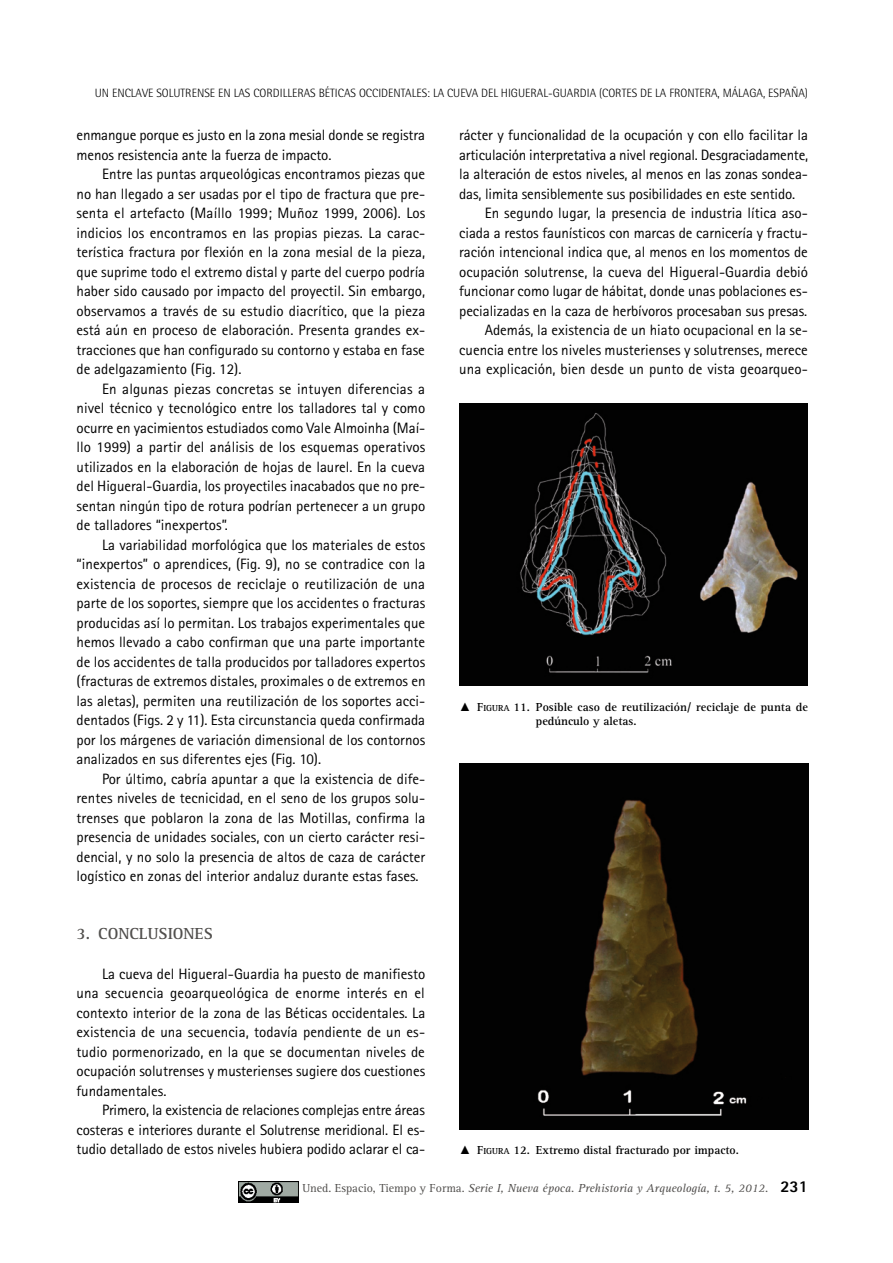
<style>
.page{position:relative;width:893px;height:1263px;background:#fff}
.page>*{position:absolute;margin:0;border:0;box-sizing:border-box;transform-origin:0 0}
._01_LADILLO{font:700 16.5px "Rotis Serif Std";color:#514f4d}
.PARRAFO{font:15px/19.5px "Rotis Sans Serif Std";letter-spacing:-.005em;color:#000;text-align:justify}
.PIE_FOTO{font:700 12px/14.2px "Rotis Serif Std";color:#000}
.t1{font:300 12px "Rotis Semi Sans Std";color:#000}
.t2{font:italic 12px "Rotis Serif Std";color:#514f4d}
.s1{font-family:"Times New Roman";font-weight:400}
.s2{font-style:inherit}
.s3{font-size:9px}
.s4{font-style:normal}
.s5{font-family:"Rotis Sans Serif Std";font-weight:800;font-style:normal;font-size:16.5px;color:#000}
</style>
<div class="page">
<img style="left:238px;top:1181px;width:61px;height:21px">
<img style="left:459px;top:404px;width:349px;height:282px">
<img style="left:459px;top:764px;width:349px;height:365px">
<p class="t1" style="left:95px;top:86px;width:715px">UN ENCLAVE SOLUTRENSE EN LAS CORDILLERAS BÉTICAS OCCIDENTALES: LA CUEVA DEL HIGUERAL-GUARDIA (CORTES DE LA FRONTERA, MÁLAGA, ESPAÑA)</p>
<p class="PARRAFO" style="left:77px;top:125px;width:350px">enmangue porque es justo en la zona mesial donde se registra menos resistencia ante la fuerza de impacto.</p>
<p class="PARRAFO" style="left:77px;top:164px;width:350px;text-indent:26px">Entre las puntas arqueológicas encontramos piezas que no han llegado a ser usadas por el tipo de fractura que pre&shy;senta el artefacto (Maíllo 1999; Muñoz 1999, 2006). Los indicios los encontramos en las propias piezas. La carac&shy;terística fractura por flexión en la zona mesial de la pieza, que suprime todo el extremo distal y parte del cuerpo podría haber sido causado por impacto del proyectil. Sin embargo, observamos a través de su estudio diacrítico, que la pieza está aún en proceso de elaboración. Presenta grandes ex&shy;tracciones que han configurado su contorno y estaba en fase de adelgazamiento (Fig. 12).</p>
<p class="PARRAFO" style="left:77px;top:379px;width:350px;text-indent:26px">En algunas piezas concretas se intuyen diferencias a nivel técnico y tecnológico entre los talladores tal y como ocurre en yacimientos estudiados como Vale Almoinha (Maí&shy;llo 1999) a partir del análisis de los esquemas operativos utilizados en la elaboración de hojas de laurel. En la cueva del Higueral-Guardia, los proyectiles inacabados que no pre&shy;sentan ningún tipo de rotura podrían pertenecer a un grupo de talladores “inexpertos”.</p>
<p class="PARRAFO" style="left:77px;top:535px;width:350px;text-indent:26px">La variabilidad morfológica que los materiales de estos “inexpertos” o aprendices, (Fig. 9), no se contradice con la existencia de procesos de reciclaje o reutilización de una parte de los soportes, siempre que los accidentes o fracturas producidas así lo permitan. Los trabajos experimentales que hemos llevado a cabo confirman que una parte importante de los accidentes de talla producidos por talladores expertos (fracturas de extremos distales, proximales o de extremos en las aletas), permiten una reutilización de los soportes acci&shy;dentados (Figs. 2 y 11). Esta circunstancia queda confirmada por los márgenes de variación dimensional de los contornos analizados en sus diferentes ejes (Fig. 10).</p>
<p class="PARRAFO" style="left:77px;top:769px;width:350px;text-indent:26px">Por último, cabría apuntar a que la existencia de dife&shy;rentes niveles de tecnicidad, en el seno de los grupos solu&shy;trenses que poblaron la zona de las Motillas, confirma la presencia de unidades sociales, con un cierto carácter resi&shy;dencial, y no solo la presencia de altos de caza de carácter logístico en zonas del interior andaluz durante estas fases.</p>
<p class="_01_LADILLO" style="left:77px;top:924px;width:138px">3. CONCLUSIONES</p>
<p class="PARRAFO" style="left:77px;top:964px;width:350px;text-indent:26px">La cueva del Higueral-Guardia ha puesto de manifiesto una secuencia geoarqueológica de enorme interés en el contexto interior de la zona de las Béticas occidentales. La existencia de una secuencia, todavía pendiente de un es&shy;tudio pormenorizado, en la que se documentan niveles de ocupación solutrenses y musterienses sugiere dos cuestiones fundamentales.</p>
<p class="PARRAFO" style="left:77px;top:1100px;width:350px;text-indent:26px">Primero, la existencia de relaciones complejas entre áreas costeras e interiores durante el Solutrense meridional. El es&shy;tudio detallado de estos niveles hubiera podido aclarar el ca-</p>
<p class="PARRAFO" style="left:459px;top:125px;width:350px">rácter y funcionalidad de la ocupación y con ello facilitar la articulación interpretativa a nivel regional. Desgraciadamente, la alteración de estos niveles, al menos en las zonas sondea&shy;das, limita sensiblemente sus posibilidades en este sentido.</p>
<p class="PARRAFO" style="left:459px;top:203px;width:350px;text-indent:26px">En segundo lugar, la presencia de industria lítica aso&shy;ciada a restos faunísticos con marcas de carnicería y fractu&shy;ración intencional indica que, al menos en los momentos de ocupación solutrense, la cueva del Higueral-Guardia debió funcionar como lugar de hábitat, donde unas poblaciones es&shy;pecializadas en la caza de herbívoros procesaban sus presas.</p>
<p class="PARRAFO" style="left:459px;top:320px;width:350px;text-indent:26px">Además, la existencia de un hiato ocupacional en la se&shy;cuencia entre los niveles musterienses y solutrenses, merece una explicación, bien desde un punto de vista geoarqueo-</p>
<p class="PIE_FOTO" style="left:536px;top:700px;width:273px;text-indent:-77px"><span class="s1">▲</span> <span class="s2">F</span><span class="s3">IGURA</span> <span class="s2">11.</span> Posible caso de reutilización/ reciclaje de punta de pedúnculo y aletas.</p>
<p class="PIE_FOTO" style="left:459px;top:1143px;width:281px"><span class="s1">▲</span> <span class="s2">F</span><span class="s3">IGURA</span> <span class="s2">12.</span> Extremo distal fracturado por impacto.</p>
<p class="t2" style="left:302px;top:1181px;width:507px"><span class="s4">Uned. Espacio, Tiempo y Forma.</span> Serie I, Nueva época. Prehistoria y Arqueología, t. 5, 2012. <span class="s5">231</span></p>
</div>
